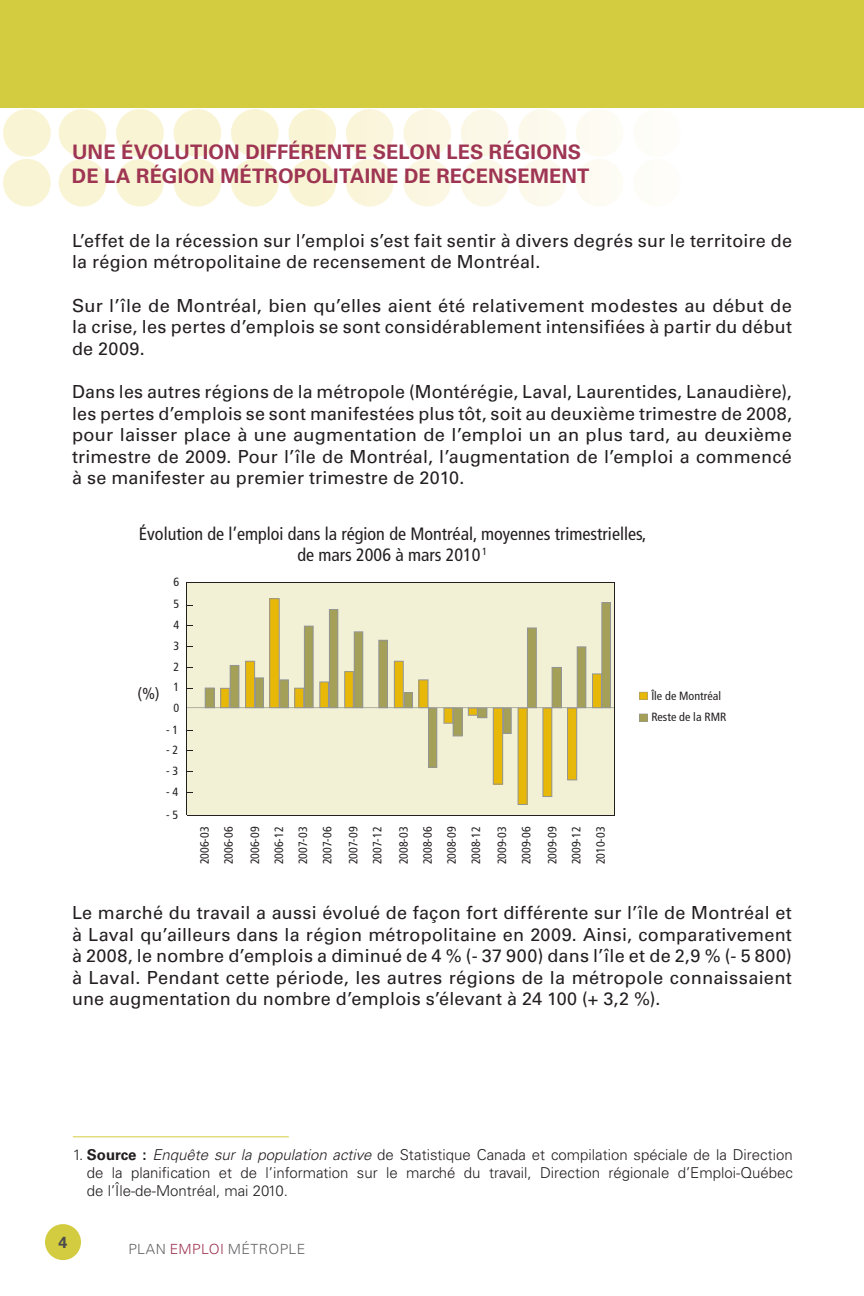
<style>
.page{position:relative;width:864px;height:1296px;background:#fff}
.page>*{position:absolute;margin:0;border:0;box-sizing:border-box;transform-origin:0 0}
.t1{font:700 20px "Univers";letter-spacing:.01em;color:#9e3553}
.t2{font:18px/21.6px "Univers LT Std";letter-spacing:.015em;color:#231f20;text-align:justify}
.t3{font:condensed 17.8px/21.4px "Frutiger";color:#231f20;text-align:center}
.t4{font:700 16px "Univers LT Std";color:#4b4c4d}
.t5{font:condensed 15.8px "Frutiger";color:#231f20}
.t6{font:300 15px/18px "Univers";color:#231f20;text-align:justify}
.t7{font:300 14px "Univers";letter-spacing:.025em;color:#636366}
.t8{font:condensed 12px/24.2px "Frutiger";color:#231f20}
.s1{font-weight:700}
.s2{font-style:italic}
.s3{color:#9e3553}
</style>
<div class="page">
<div style="left:45px;top:1224px;width:36px;height:36px;background:#d3cc40;border-radius:50%"></div>
<div style="left:59px;top:109px;width:47px;height:48px;background:#f9f4d3;border-radius:50%"></div>
<div style="left:59px;top:159px;width:47px;height:48px;background:#f9f4d3;border-radius:50%"></div>
<div style="left:116px;top:109px;width:48px;height:48px;background:#f9f4d3;border-radius:50%"></div>
<div style="left:116px;top:159px;width:48px;height:48px;background:#f9f4d3;border-radius:50%"></div>
<div style="left:174px;top:109px;width:47px;height:48px;background:#f9f4d3;border-radius:50%"></div>
<div style="left:174px;top:159px;width:47px;height:48px;background:#f9f4d3;border-radius:50%"></div>
<div style="left:231px;top:109px;width:48px;height:48px;background:#f9f4d3;border-radius:50%"></div>
<div style="left:231px;top:159px;width:48px;height:48px;background:#f9f4d3;border-radius:50%"></div>
<div style="left:288px;top:109px;width:48px;height:48px;background:#f9f4d4;border-radius:50%"></div>
<div style="left:288px;top:159px;width:48px;height:48px;background:#f9f4d4;border-radius:50%"></div>
<div style="left:346px;top:109px;width:48px;height:48px;background:#faf5db;border-radius:50%"></div>
<div style="left:346px;top:159px;width:48px;height:48px;background:#faf5db;border-radius:50%"></div>
<div style="left:403px;top:109px;width:48px;height:48px;background:#fbf6e1;border-radius:50%"></div>
<div style="left:403px;top:159px;width:48px;height:48px;background:#fbf6e1;border-radius:50%"></div>
<div style="left:461px;top:109px;width:48px;height:48px;background:#fcf8e7;border-radius:50%"></div>
<div style="left:461px;top:159px;width:48px;height:48px;background:#fcf8e8;border-radius:50%"></div>
<div style="left:518px;top:109px;width:48px;height:48px;background:#fcfaed;border-radius:50%"></div>
<div style="left:518px;top:159px;width:48px;height:48px;background:#fcfaed;border-radius:50%"></div>
<div style="left:576px;top:109px;width:47px;height:48px;background:#fdfbf3;border-radius:50%"></div>
<div style="left:576px;top:159px;width:47px;height:48px;background:#fdfbf3;border-radius:50%"></div>
<div style="left:633px;top:109px;width:48px;height:48px;background:#fefdf8;border-radius:50%"></div>
<div style="left:633px;top:159px;width:48px;height:48px;background:#fefdf8;border-radius:50%"></div>
<div style="left:3px;top:109px;width:48px;height:48px;background:#f9f4d3;border-radius:50%"></div>
<div style="left:3px;top:159px;width:48px;height:48px;background:#f9f4d3;border-radius:50%"></div>
<div style="left:187px;top:582px;width:428px;height:233px;background:#f2f1d6"></div>
<svg style="left:187px;top:598px;width:427px;height:207px;background:#e7e3bc"></svg>
<hr style="left:187px;top:815px;width:427px;height:1px;background:#231f20">
<hr style="left:187px;top:582px;width:427px;height:1px;background:#231f20">
<hr style="left:186px;top:583px;width:1px;height:232px;background:#231f20">
<hr style="left:614px;top:583px;width:1px;height:232px;background:#231f20">
<svg style="left:639px;top:714px;width:9px;height:8px"></svg>
<svg style="left:639px;top:692px;width:9px;height:8px"></svg>
<hr style="left:73px;top:1136px;width:216px;height:1px;background:#d3cc40">
<div style="left:0;top:0;width:864px;height:108px;background:#d3cc40"></div>
<p class="t1" style="left:72px;top:140px;width:392px">UNE ÉVOLUTION DI FFÉRE NTE SELON LES</p>
<p class="t1" style="left:489px;top:140px;width:92px">RÉGIONS</p>
<p class="t1" style="left:72px;top:164px;width:8px">DE</p>
<p class="t1" style="left:104px;top:164px;width:487px">LA RÉGION MÉTROPOLITAI NE DE RECENSE MENT</p>
<p class="t2" style="left:72px;top:230px;width:722px">L’effet de la récession sur l’emploi s’est fait sentir à divers degrés sur le territoire de la région métropolitaine de recensement de Montréal.</p>
<p class="t2" style="left:72px;top:294px;width:722px">Sur l’île de Montréal, bien qu’elles aient été relativement modestes au début de la crise, les pertes d’emplois se sont considérablement intensifiées à partir du début de 2009.</p>
<p class="t2" style="left:72px;top:381px;width:721px">Dans les autres régions de la métropole (Montérégie, Laval, Laurentides, Lanaudière), les pertes d’emplois se sont manifestées plus tôt, soit au deuxième trimestre de 2008, pour laisser place à une augmentation de l’emploi un an plus tard, au deuxième trimestre de 2009. Pour l’île de Montréal, l’augmentation de l’emploi a commencé à se manifester au premier trimestre de 2010.</p>
<p class="t3" style="left:139px;top:523px;width:509px">Évolution de l’emploi dans la région de Montréal, moyennes trimestrielles, de mars 2006 à mars 2010 <sup>1</sup></p>
<p class="t8" style="left:173px;top:571px;width:7px;line-height:21.8px">6<br>5</p>
<p class="t5" style="left:138px;top:685px;width:24px">(%)</p>
<p class="t8" style="left:173px;top:615px;width:7px;line-height:20.6px">4<br>3</p>
<p class="t8" style="left:173px;top:657px;width:7px;line-height:20.4px">2<br>1</p>
<p class="t8" style="left:173px;top:696px;width:7px">0</p>
<p class="t8" style="left:166px;top:717px;width:14px">- 1</p>
<p class="t8" style="left:166px;top:738px;width:14px">- 2</p>
<p class="t8" style="left:166px;top:759px;width:14px">- 3</p>
<p class="t8" style="left:166px;top:779px;width:14px">- 4</p>
<p class="t8" style="left:166px;top:803px;width:14px">- 5</p>
<p class="t8" style="left:193px;top:864px;width:39px;rotate:-90deg">2006-03<br>2006-06</p>
<p class="t8" style="left:243px;top:864px;width:39px;text-align:justify;rotate:-90deg">2006-09<br>2006-12<br>2007-03<br>2007-06</p>
<p class="t8" style="left:341px;top:864px;width:39px;rotate:-90deg">2007-09<br>2007-12</p>
<p class="t8" style="left:392px;top:864px;width:39px;text-align:justify;rotate:-90deg">2008-03<br>2008-06<br>2008-09<br>2008-12</p>
<p class="t8" style="left:490px;top:864px;width:39px;rotate:-90deg">2009-03<br>2009-06</p>
<p class="t8" style="left:540px;top:864px;width:39px;text-align:justify;rotate:-90deg">2009-09<br>2009-12<br>2010-03</p>
<p class="t8" style="left:651px;top:684px;width:71px">Île de Montréal</p>
<p class="t8" style="left:651px;top:705px;width:77px">Reste de la RMR</p>
<p class="t2" style="left:72px;top:902px;width:721px">Le marché du travail a aussi évolué de façon fort différente sur l’île de Montréal et à Laval qu’ailleurs dans la région métropolitaine en 2009. Ainsi, comparativement à 2008, le nombre d’emplois a diminué de 4 % (- 37 900) dans l’île et de 2,9 % (- 5 800) à Laval. Pendant cette période, les autres régions de la métropole connaissaient une augmentation du nombre d’emplois s’élevant à 24 100 (+ 3,2 %).</p>
<p class="t6" style="left:87px;top:1146px;width:708px;text-indent:-14px">1. <span class="s1">Source :</span> <span class="s2">Enquête sur la population active</span> de Statistique Canada et compilation spéciale de la Direction de la planification et de l’information sur le marché du travail, Direction régionale d’Emploi-Québec de l’Île-de-Montréal, mai 2010.</p>
<p class="t4" style="left:59px;top:1233px;width:10px">4</p>
<p class="t7" style="left:128px;top:1240px;width:178px">PLAN <span class="s3">EMPLOI</span> MÉTROPLE</p>
</div>
